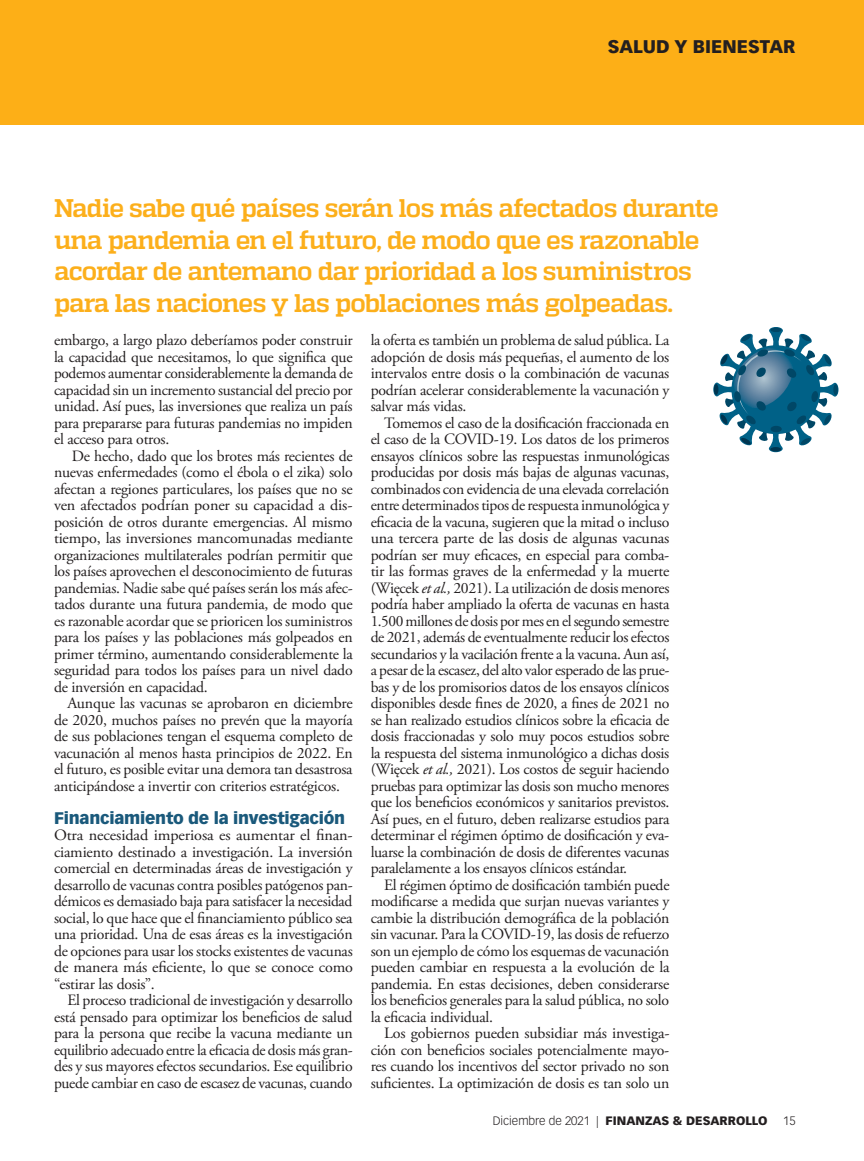
<style>
.page{position:relative;width:864px;height:1161px;background:#fff}
.page>*{position:absolute;margin:0;border:0;box-sizing:border-box;transform-origin:0 0}
.t1{font:700 25.5px/31.5px "Quadon";letter-spacing:-.035em;color:#fcaf1b}
.t2{font:900 18px "Vectora LT Std";color:#231f20}
.t3{font:900 16.5px "Vectora LT Std";letter-spacing:-.015em;color:#1a597b}
.t4{font:15.75px/16.5px "Adobe Garamond Pro";letter-spacing:-.015em;color:#231f20;text-align:justify}
.t5{font:900 12px "Vectora LT Std";color:#231f20}
.t6{font:300 12px "Vectora LT Std";color:#231f20}
.s1{font-style:italic}
.s2{font-weight:300}
</style>
<div class="page">
<div style="left:0;top:0;width:864px;height:125px;background:#fdaf17"></div>
<svg style="left:713px;top:327px;width:125px;height:125px"></svg>
<p class="t2" style="left:608px;top:36px;width:189px">SALUD Y BIENESTAR</p>
<h1 class="t1" style="left:54px;top:193px;width:666px">Nadie sabe qué países serán los más afectados durante una pandemia en el futuro, de modo que es razonable acordar de antemano dar prioridad a los suministros para las naciones y las poblaciones más golpeadas.</h1>
<p class="t4" style="left:54px;top:332px;width:300px">embargo, a largo plazo deberíamos poder construir la capacidad que necesitamos, lo que significa que podemos aumentar considerablemente la demanda de capacidad sin un incremento sustancial del precio por unidad. Así pues, las inversiones que realiza un país para prepararse para futuras pandemias no impiden el acceso para otros.</p>
<p class="t4" style="left:54px;top:448px;width:300px;text-indent:18px">De hecho, dado que los brotes más recientes de nuevas enfermedades (como el ébola o el zika) solo afectan a regiones particulares, los países que no se ven afectados podrían poner su capacidad a dis‑ posición de otros durante emergencias. Al mismo tiempo, las inversiones mancomunadas mediante organizaciones multilaterales podrían permitir que los países aprovechen el desconocimiento de futuras pandemias. Nadie sabe qué países serán los más afec‑ tados durante una futura pandemia, de modo que es razonable acordar que se prioricen los suministros para los países y las poblaciones más golpeados en primer término, aumentando considerablemente la seguridad para todos los países para un nivel dado de inversión en capacidad.</p>
<p class="t4" style="left:54px;top:695px;width:300px;text-indent:14px">Aunque las vacunas se aprobaron en diciembre de 2020, muchos países no prevén que la mayoría de sus poblaciones tengan el esquema completo de vacunación al menos hasta principios de 2022. En el futuro, es posible evitar una demora tan desastrosa anticipándose a invertir con criterios estratégicos.</p>
<p class="t3" style="left:54px;top:807px;width:293px">Financiamiento de la investigación</p>
<p class="t4" style="left:54px;top:827px;width:300px">Otra necesidad imperiosa es aumentar el finan‑ ciamiento destinado a investigación. La inversión comercial en determinadas áreas de investigación y desarrollo de vacunas contra posibles patógenos pan‑ démicos es demasiado baja para satisfacer la necesidad social, lo que hace que el financiamiento público sea una prioridad. Una de esas áreas es la investigación de opciones para usar los stocks existentes de vacunas de manera más eficiente, lo que se conoce como “estirar las dosis”.</p>
<p class="t4" style="left:54px;top:992px;width:300px;text-indent:14px">El proceso tradicional de investigación y desarrollo está pensado para optimizar los beneficios de salud para la persona que recibe la vacuna mediante un equilibrio adecuado entre la eficacia de dosis más gran‑ des y sus mayores efectos secundarios. Ese equilibrio puede cambiar en caso de escasez de vacunas, cuando</p>
<p class="t4" style="left:371px;top:332px;width:300px">la oferta es también un problema de salud pública. La adopción de dosis más pequeñas, el aumento de los intervalos entre dosis o la combinación de vacunas podrían acelerar considerablemente la vacunación y salvar más vidas.</p>
<p class="t4" style="left:371px;top:415px;width:300px;text-indent:13px">Tomemos el caso de la dosificación fraccionada en el caso de la COVID‑19. Los datos de los primeros ensayos clínicos sobre las respuestas inmunológicas producidas por dosis más bajas de algunas vacunas, combinados con evidencia de una elevada correlación entre determinados tipos de respuesta inmunológica y eficacia de la vacuna, sugieren que la mitad o incluso una tercera parte de las dosis de algunas vacunas podrían ser muy eficaces, en especial para comba‑ tir las formas graves de la enfermedad y la muerte (Więcek <span class="s1">et al.,</span> 2021). La utilización de dosis menores podría haber ampliado la oferta de vacunas en hasta 1.500 millones de dosis por mes en el segundo semestre de 2021, además de eventualmente reducir los efectos secundarios y la vacilación frente a la vacuna. Aun así, a pesar de la escasez, del alto valor esperado de las prue‑ bas y de los promisorios datos de los ensayos clínicos disponibles desde fines de 2020, a fines de 2021 no se han realizado estudios clínicos sobre la eficacia de dosis fraccionadas y solo muy pocos estudios sobre la respuesta del sistema inmunológico a dichas dosis (Więcek <span class="s1">et al.,</span> 2021). Los costos de seguir haciendo pruebas para optimizar las dosis son mucho menores que los beneficios económicos y sanitarios previstos.<br>Así pues, en el futuro, deben realizarse estudios para determinar el régimen óptimo de dosificación y eva‑ luarse la combinación de dosis de diferentes vacunas paralelamente a los ensayos clínicos estándar.</p>
<p class="t4" style="left:371px;top:877px;width:300px;text-indent:14px">El régimen óptimo de dosificación también puede modificarse a medida que surjan nuevas variantes y cambie la distribución demográfica de la población sin vacunar. Para la COVID‑19, las dosis de refuerzo son un ejemplo de cómo los esquemas de vacunación pueden cambiar en respuesta a la evolución de la pandemia. En estas decisiones, deben considerarse los beneficios generales para la salud pública, no solo la eficacia individual.</p>
<p class="t4" style="left:371px;top:1025px;width:300px;text-indent:14px">Los gobiernos pueden subsidiar más investiga‑ ción con beneficios sociales potencialmente mayo‑ res cuando los incentivos del sector privado no son suficientes. La optimización de dosis es tan solo un</p>
<p class="t5" style="left:493px;top:1113px;width:276px"><span class="s2">Diciembre de 2021 |</span> FINANZAS &amp; DESARROLLO</p>
<p class="t6" style="left:783px;top:1114px;width:14px">15</p>
</div>
